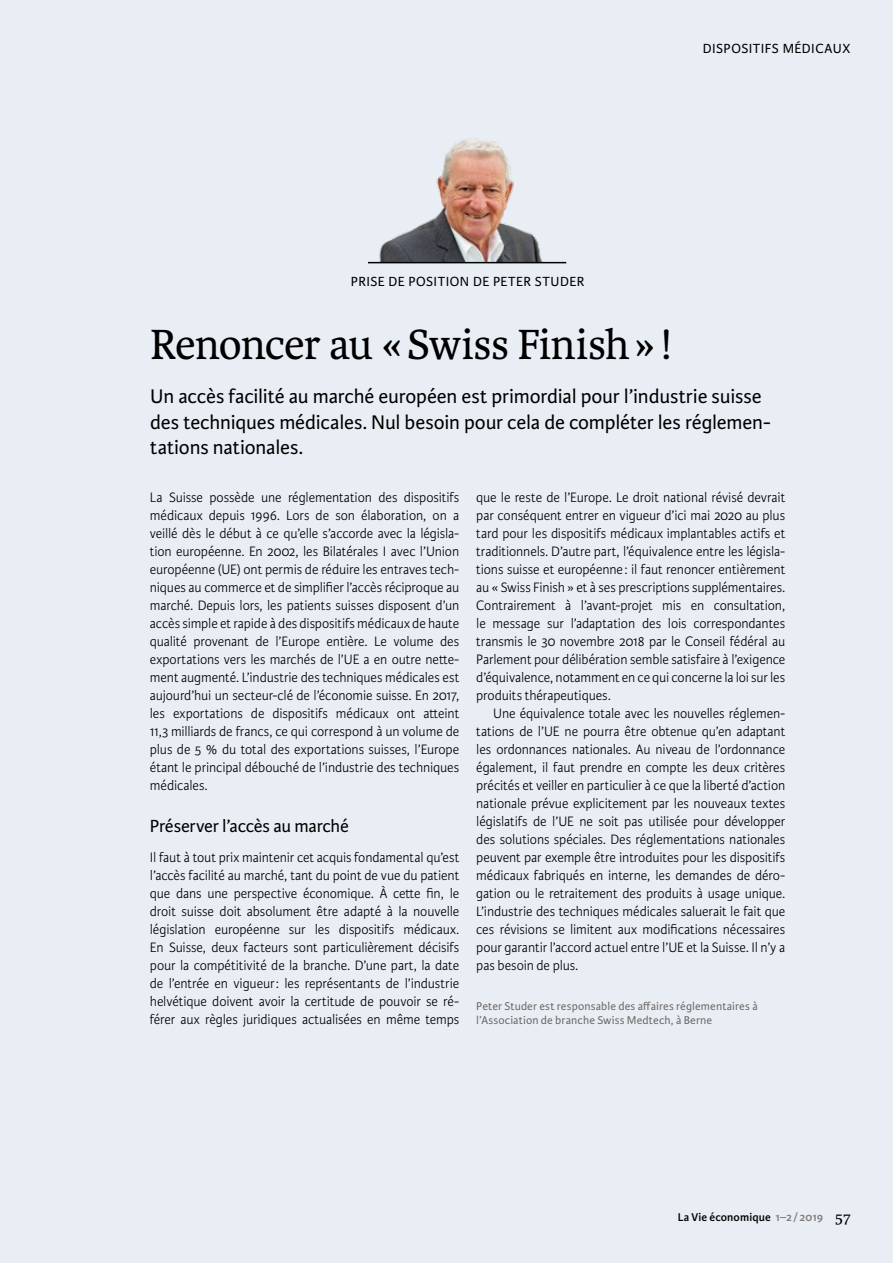
<style>
.page{position:relative;width:893px;height:1263px;background:#e9eef5}
.page>*{position:absolute;margin:0;border:0;box-sizing:border-box;transform-origin:0 0}
.t1{font:45px "Karmina";letter-spacing:-.015em;color:#000}
.t2{font:21px/25.5px "Karmina Sans";letter-spacing:-.005em;color:#000}
.t3{font:18.75px "Karmina Sans";letter-spacing:-.015em;color:#000}
.t4{font:300 14.55px/18px "Karmina Sans";letter-spacing:-.01em;color:#000;text-align:justify;scale:.96 1}
.t5{font:14.1px "Karmina Sans";letter-spacing:.035em;color:#000}
.t6{font:12px/14.4px "Karmina Sans";letter-spacing:.01em;color:#6d6966}
.t7{font:600 12px "Karmina Sans";letter-spacing:.01em;color:#000}
.s1{color:#817e7b}
.s2{font-family:"Karmina";font-weight:400;font-size:16.5px}
</style>
<div class="page">
<img style="left:368px;top:138px;width:199px;height:125px">
<hr style="left:368px;top:262px;width:198px;height:1px;background:#000">
<p class="t5" style="left:703px;top:41px;width:149px">DISPOSITIFS MÉDICAUX</p>
<p class="t5" style="left:351px;top:273px;width:235px">PRISE DE POSITION DE PETER STUDER</p>
<h1 class="t1" style="left:150px;top:319px;width:524px">Renoncer au «Swiss Finish» !</h1>
<h2 class="t2" style="left:150px;top:384px;width:622px">Un accès facilité au marché européen est primordial pour l’industrie suisse des techniques médicales. Nul besoin pour cela de compléter les réglemen&shy;tations nationales.</h2>
<p class="t4" style="left:150px;top:489px;width:324px">La Suisse possède une réglementation des dispositifs médicaux depuis 1996. Lors de son élaboration, on a veillé dès le début à ce qu’elle s’accorde avec la législa&shy;tion européenne. En 2002, les Bilatérales I avec l’Union européenne (UE) ont permis de réduire les entraves tech&shy;niques au commerce et de simplifier l’accès réciproque au marché. Depuis lors, les patients suisses disposent d’un accès simple et rapide à des dispositifs médicaux de haute qualité provenant de l’Europe entière. Le volume des exportations vers les marchés de l’UE a en outre nette&shy;ment augmenté. L’industrie des techniques médicales est aujourd’hui un secteur-clé de l’économie suisse. En 2017, les exportations de dispositifs médicaux ont atteint 11,3 milliards de francs, ce qui correspond à un volume de plus de 5 % du total des exportations suisses, l’Europe étant le principal débouché de l’industrie des techniques médicales.</p>
<p class="t3" style="left:150px;top:816px;width:200px">Préserver l’accès au marché</p>
<p class="t4" style="left:150px;top:849px;width:324px">Il faut à tout prix maintenir cet acquis fondamental qu’est l’accès facilité au marché, tant du point de vue du patient que dans une perspective économique. À cette fin, le droit suisse doit absolument être adapté à la nouvelle législation européenne sur les dispositifs médicaux.<br>En Suisse, deux facteurs sont particulièrement décisifs pour la compétitivité de la branche. D’une part, la date de l’entrée en vigueur: les représentants de l’industrie helvétique doivent avoir la certitude de pouvoir se ré&shy;férer aux règles juridiques actualisées en même temps</p>
<p class="t4" style="left:476px;top:489px;width:323px">que le reste de l’Europe. Le droit national révisé devrait par conséquent entrer en vigueur d’ici mai 2020 au plus tard pour les dispositifs médicaux implantables actifs et traditionnels. D’autre part, l’équivalence entre les législa&shy;tions suisse et européenne: il faut renoncer entièrement au « Swiss Finish » et à ses prescriptions supplémentaires.<br>Contrairement à l’avant-projet mis en consultation, le message sur l’adaptation des lois correspondantes transmis le 30 -novembre 2018 par le Conseil fédéral au Parlement pour délibération semble satisfaire à l’exigence d’équivalence, notamment en ce qui concerne la loi sur les produits thérapeutiques.</p>
<p class="t4" style="left:476px;top:705px;width:323px;text-indent:17px">Une équivalence totale avec les nouvelles réglemen&shy;tations de l’UE ne pourra être obtenue qu’en adaptant les ordonnances nationales. Au niveau de l’ordonnance également, il faut prendre en compte les deux critères précités et veiller en particulier à ce que la liberté d’action nationale prévue explicitement par les nouveaux textes législatifs de l’UE ne soit pas utilisée pour développer des solutions spéciales. Des réglementations nationales peuvent par exemple être introduites pour les dispositifs médicaux fabriqués en interne, les demandes de déro&shy;gation ou le retraitement des produits à usage unique.<br>L’industrie des techniques médicales saluerait le fait que ces révisions se limitent aux modifications nécessaires pour garantir l’accord actuel entre l’UE et la Suisse. Il n’y a pas besoin de plus.</p>
<p class="t6" style="left:476px;top:999px;width:283px">Peter Studer est responsable des affaires réglementaires à l’Association de branche Swiss Medtech, à Berne</p>
<p class="t7" style="left:678px;top:1210px;width:174px">La Vie économique <span class="s1">1–2/2019</span> <span class="s2">57</span></p>
</div>
